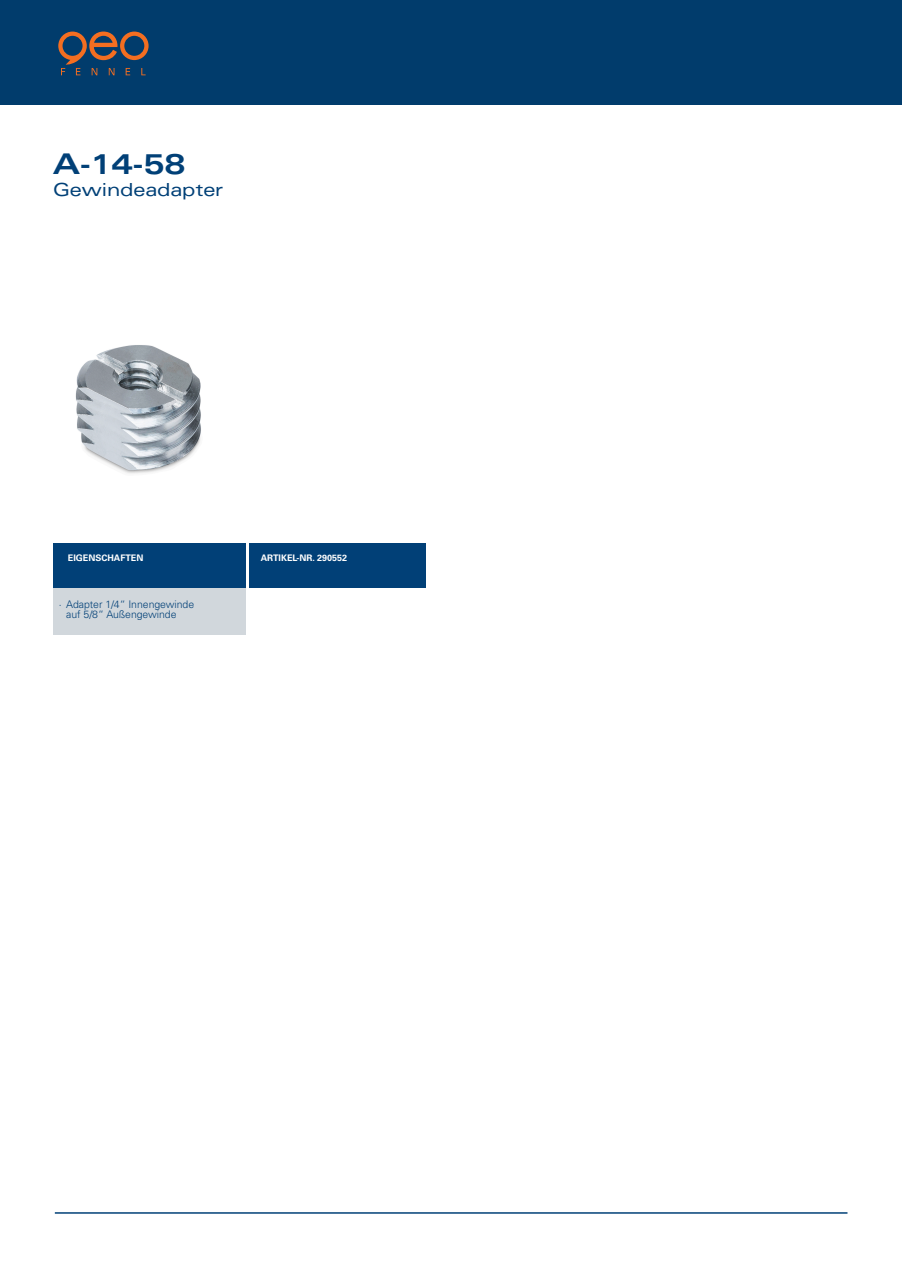
<style>
.page{position:relative;width:902px;height:1272px;background:#fff}
.page>*{position:absolute;margin:0;border:0;box-sizing:border-box;transform-origin:0 0}
.t1{font:700 expanded 28.5px "Univers LT Std";color:#014077}
.t2{font:expanded 18px "Univers LT Std";letter-spacing:-.005em;color:#014077}
.t3{font:300 10.5px/10.5px "Univers LT Std";letter-spacing:-.005em;color:#014077}
.t4{font:700 9px "Univers LT Std";color:#fff}
</style>
<div class="page">
<div style="left:0;top:0;width:901px;height:104px;background:#013c6c"></div>
<svg style="left:58px;top:32px;width:90px;height:43px"></svg>
<img style="left:75px;top:345px;width:126px;height:129px">
<div style="left:53px;top:587px;width:192px;height:47px;background:#d1d7dc"></div>
<div style="left:53px;top:543px;width:192px;height:44px;background:#014077"></div>
<hr style="left:55px;top:1212px;width:792px;height:1px;background:#014077">
<div style="left:249px;top:543px;width:176px;height:44px;background:#014077"></div>
<h1 class="t1" style="left:53px;top:147px;width:134px">A-14-58</h1>
<h2 class="t2" style="left:53px;top:179px;width:172px">Gewindeadapter</h2>
<p class="t4" style="left:68px;top:552px;width:77px">EIGENSCHAFTEN</p>
<p class="t3" style="left:66px;top:598px;width:129px;text-indent:-7px">· Adapter 1/4“ Innengewinde auf 5/8“ Außengewinde</p>
<p class="t4" style="left:261px;top:552px;width:88px">ARTIKEL-NR. 290552</p>
</div>
